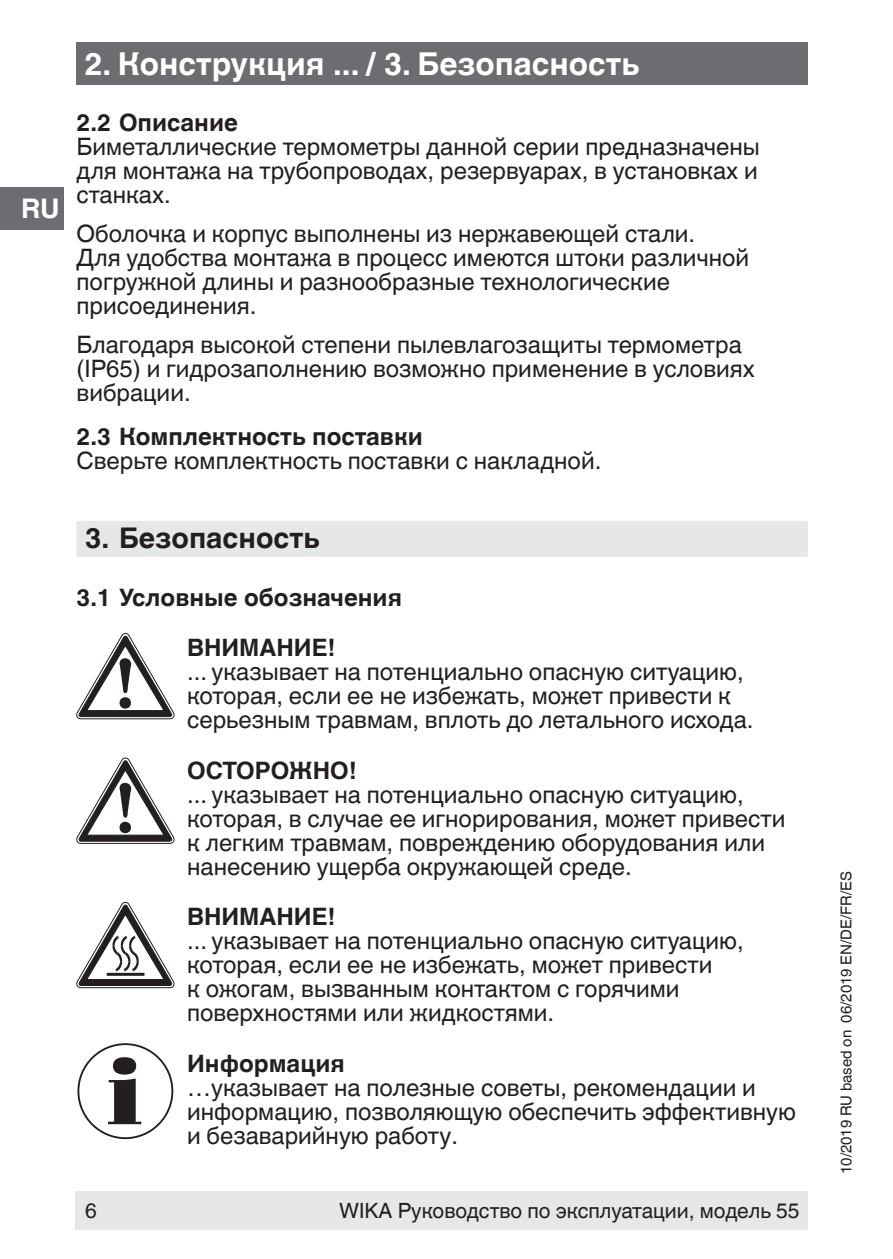
<style>
.page{position:relative;width:893px;height:1259px;background:#fff}
.page>*{position:absolute;margin:0;border:0;box-sizing:border-box;transform-origin:0 0}
.t1{font:700 31.5px "Helvetica World";color:#fff}
.t2{font:700 28.5px "Helvetica World";color:#231f20}
.t3{font:700 27px "Helvetica World";color:#fff}
.t4{font:24px/24px "Helvetica World";color:#231f20}
.t5{font:700 24px/50.4px "Helvetica World";color:#231f20}
.t6{font:21px "Helvetica World";color:#231f20}
.t7{font:15px "Helvetica World";color:#231f20}
</style>
<div class="page">
<div style="left:0;top:187px;width:64px;height:43px;background:#6c6d70"></div>
<div style="left:75px;top:1191px;width:733px;height:38px;background:#e6e7e9"></div>
<div style="left:77px;top:43px;width:731px;height:42px;background:#6c6d70"></div>
<div style="left:77px;top:521px;width:731px;height:36px;background:#e6e7e9"></div>
<svg style="left:77px;top:633px;width:97px;height:86px"></svg>
<svg style="left:77px;top:758px;width:97px;height:85px"></svg>
<svg style="left:77px;top:902px;width:97px;height:86px"></svg>
<svg style="left:108px;top:1057px;width:33px;height:67px"></svg>
<div style="left:77px;top:1043px;width:96px;height:96px;border:2px solid #231f20;border-radius:50%"></div>
<p class="t3" style="left:21px;top:193px;width:40px">RU</p>
<h1 class="t1" style="left:84px;top:46px;width:556px">2. Конструкция ... / 3. Безопасность</h1>
<p class="t5" style="left:77px;top:98px;width:163px">2.2 Описание</p>
<p class="t4" style="left:77px;top:135px;width:685px;text-align:justify">Биметаллические термометры данной серии предназначены для монтажа на трубопроводах, резервуарах, в установках и станках.</p>
<p class="t4" style="left:77px;top:222px;width:674px">Оболочка и корпус выполнены из нержавеющей стали.<br>Для удобства монтажа в процесс имеются штоки различной погружной длины и разнообразные технологические присоединения.</p>
<p class="t4" style="left:77px;top:333px;width:680px">Благодаря высокой степени пылевлагозащиты термометра (IP65) и гидрозаполнению возможно применение в условиях вибрации.</p>
<p class="t5" style="left:77px;top:412px;width:348px">2.3 Комплектность поставки</p>
<p class="t4" style="left:77px;top:449px;width:526px">Сверьте комплектность поставки с накладной.</p>
<p class="t2" style="left:85px;top:522px;width:236px">3. Безопасность</p>
<p class="t5" style="left:187px;top:572px;width:216px;text-indent:-111px">3.1 Условные обозначения<br>ВНИМАНИЕ!</p>
<p class="t4" style="left:187px;top:660px;width:568px">... указывает на потенциально опасную ситуацию, которая, если ее не избежать, может привести к серьезным травмам, вплоть до летального исхода.</p>
<p class="t5" style="left:187px;top:745px;width:171px">ОСТОРОЖНО!</p>
<p class="t4" style="left:187px;top:782px;width:600px">... указывает на потенциально опасную ситуацию, которая, в случае ее игнорирования, может привести к легким травмам, повреждению оборудования или нанесению ущерба окружающей среде.</p>
<p class="t5" style="left:187px;top:892px;width:150px">ВНИМАНИЕ!</p>
<p class="t4" style="left:187px;top:929px;width:558px">... указывает на потенциально опасную ситуацию, которая, если ее не избежать, может привести<br>к ожогам, вызванным контактом с горячими поверхностями или жидкостями.</p>
<p class="t5" style="left:187px;top:1038px;width:159px">Информация</p>
<p class="t4" style="left:187px;top:1075px;width:610px">…указывает на полезные советы, рекомендации и информацию, позволяющую обеспечить эффективную и безаварийную работу.</p>
<p class="t6" style="left:85px;top:1198px;width:13px">6</p>
<p class="t6" style="left:339px;top:1198px;width:462px">WIKA Руководство по эксплуатации, модель 55</p>
<p class="t7" style="left:838px;top:1174px;width:304px;rotate:-90deg">10/2019 RU based on 06/2019 EN/DE/FR/ES</p>
</div>
